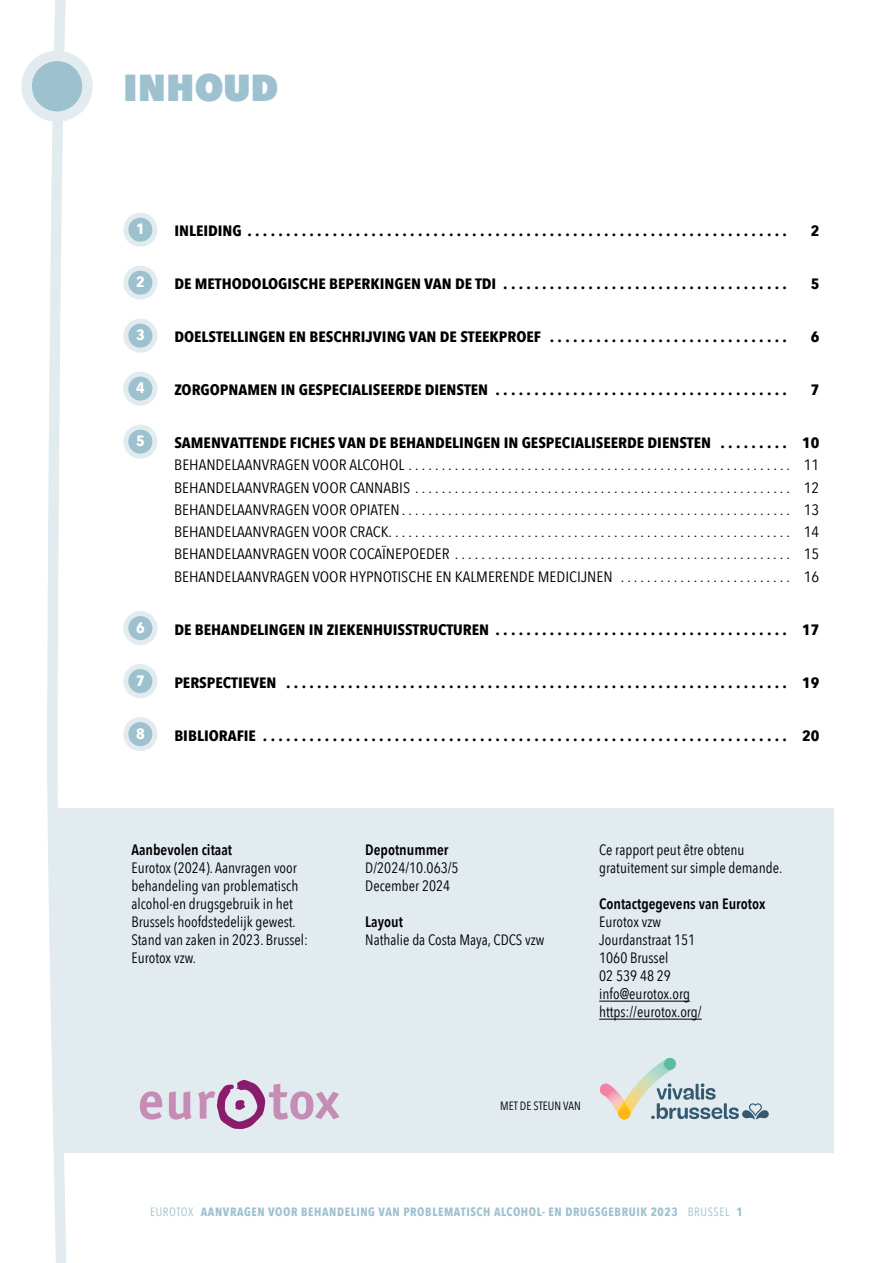
<style>
.page{position:relative;width:893px;height:1263px;background:#fff}
.page>*{position:absolute;margin:0;border:0;box-sizing:border-box;transform-origin:0 0}
.t1{font:800 37.5px "Avenir Next Condensed";color:#9ec1d0;scale:1.2 1}
.t2{font:700 15px "Avenir Next Condensed";color:#000;scale:1.1 1}
.t3{font:15px/22.2px "Avenir Next Condensed";color:#000;text-align:justify;scale:1.1 1}
.t4{font:15px/18px "Avenir Next Condensed";color:#000}
.t5{font:600 15px "Avenir Next Condensed";color:#000}
.t6{font:700 15px "Avenir Next Condensed";color:#fff;scale:1.1 1}
.t7{font:700 12px "Avenir Next Condensed";letter-spacing:.05em;color:#9ec1d0}
.t8{font:12px "Avenir Next Condensed";color:#000}
.s1{font-weight:400}
</style>
<div class="page">
<svg style="left:43px;top:0;width:30px;height:1263px"></svg>
<svg style="left:27px;top:56px;width:60px;height:61px;background:#a9c7d5"></svg>
<div style="left:21px;top:51px;width:72px;height:71px;border:10px solid #e2ebf0;border-radius:50%"></div>
<div style="left:126px;top:215px;width:29px;height:29px;background:#9ec1d0;border-radius:50%"></div>
<div style="left:123px;top:213px;width:34px;height:34px;border:5px solid #e2ebf0;border-radius:50%"></div>
<div style="left:126px;top:268px;width:29px;height:29px;background:#9ec1d0;border-radius:50%"></div>
<div style="left:123px;top:266px;width:34px;height:34px;border:5px solid #e2ebf0;border-radius:50%"></div>
<div style="left:126px;top:321px;width:29px;height:29px;background:#9ec1d0;border-radius:50%"></div>
<div style="left:123px;top:319px;width:34px;height:34px;border:5px solid #e2ebf0;border-radius:50%"></div>
<div style="left:126px;top:374px;width:29px;height:29px;background:#9ec1d0;border-radius:50%"></div>
<div style="left:123px;top:372px;width:34px;height:34px;border:5px solid #e2ebf0;border-radius:50%"></div>
<div style="left:126px;top:427px;width:29px;height:29px;background:#9ec1d0;border-radius:50%"></div>
<div style="left:123px;top:425px;width:34px;height:34px;border:5px solid #e2ebf0;border-radius:50%"></div>
<div style="left:126px;top:614px;width:29px;height:29px;background:#9ec1d0;border-radius:50%"></div>
<div style="left:123px;top:611px;width:34px;height:34px;border:5px solid #e2ebf0;border-radius:50%"></div>
<div style="left:126px;top:666px;width:29px;height:30px;background:#9ec1d0;border-radius:50%"></div>
<div style="left:123px;top:664px;width:34px;height:34px;border:5px solid #e2ebf0;border-radius:50%"></div>
<div style="left:126px;top:719px;width:29px;height:30px;background:#9ec1d0;border-radius:50%"></div>
<div style="left:123px;top:717px;width:34px;height:34px;border:5px solid #e2ebf0;border-radius:50%"></div>
<div style="left:58px;top:808px;width:775px;height:344px;background:#e2ebf0"></div>
<hr style="left:599px;top:1001px;width:91px;height:1px;background:#000">
<hr style="left:599px;top:1019px;width:103px;height:1px;background:#000">
<svg style="left:140px;top:1091px;width:22px;height:28px"></svg>
<svg style="left:169px;top:1091px;width:22px;height:28px"></svg>
<svg style="left:198px;top:1080px;width:141px;height:49px"></svg>
<svg style="left:599px;top:1058px;width:170px;height:62px"></svg>
<div style="left:618px;top:1107px;width:12px;height:12px;background:#fbb811;border-radius:50%"></div>
<div style="left:664px;top:1058px;width:12px;height:12px;background:#5dbb9e;border-radius:50%"></div>
<div style="left:600px;top:1084px;width:12px;height:11px;background:#ef84a6;border-radius:50%"></div>
<h1 class="t1" style="left:123px;top:65px;width:131px">INHOUD</h1>
<p class="t6" style="left:136px;top:220px;width:9px">1</p>
<p class="t2" style="left:174px;top:222px;width:558px">INLEIDING . . . . . . . . . . . . . . . . . . . . . . . . . . . . . . . . . . . . . . . . . . . . . . . . . . . . . . . . . . . . . . . . . . . . . .</p>
<p class="t2" style="left:811px;top:222px;width:9px">2</p>
<p class="t6" style="left:136px;top:273px;width:9px">2</p>
<p class="t2" style="left:174px;top:275px;width:558px">DE METHODOLOGISCHE BEPERKINGEN VAN DE TDI . . . . . . . . . . . . . . . . . . . . . . . . . . . . . . . . . . . . .</p>
<p class="t2" style="left:811px;top:275px;width:9px">5</p>
<p class="t6" style="left:136px;top:326px;width:9px">3</p>
<p class="t2" style="left:174px;top:328px;width:558px">DOELSTELLINGEN EN BESCHRIJVING VAN DE STEEKPROEF . . . . . . . . . . . . . . . . . . . . . . . . . . . . . . .</p>
<p class="t2" style="left:811px;top:328px;width:9px">6</p>
<p class="t6" style="left:136px;top:379px;width:9px">4</p>
<p class="t2" style="left:174px;top:381px;width:558px">ZORGOPNAMEN IN GESPECIALISEERDE DIENSTEN . . . . . . . . . . . . . . . . . . . . . . . . . . . . . . . . . . . . . .</p>
<p class="t2" style="left:811px;top:381px;width:9px">7</p>
<p class="t6" style="left:136px;top:432px;width:9px">5</p>
<p class="t2" style="left:174px;top:434px;width:588px">SAMENVATTENDE FICHES VAN DE BEHANDELINGEN IN GESPECIALISEERDE DIENSTEN . . . . . . . . . 10</p>
<p class="t3" style="left:174px;top:453px;width:588px">BEHANDELAANVRAGEN VOOR ALCOHOL . . . . . . . . . . . . . . . . . . . . . . . . . . . . . . . . . . . . . . . . . . . . . . . . . . . . . . . . . . 11<br>BEHANDELAANVRAGEN VOOR CANNABIS . . . . . . . . . . . . . . . . . . . . . . . . . . . . . . . . . . . . . . . . . . . . . . . . . . . . . . . . . 12<br>BEHANDELAANVRAGEN VOOR OPIATEN . . . . . . . . . . . . . . . . . . . . . . . . . . . . . . . . . . . . . . . . . . . . . . . . . . . . . . . . . . . 13<br>BEHANDELAANVRAGEN VOOR CRACK............................................................. 14<br>BEHANDELAANVRAGEN VOOR COCAÏNEPOEDER . . . . . . . . . . . . . . . . . . . . . . . . . . . . . . . . . . . . . . . . . . . . . . . . . . . 15<br>BEHANDELAANVRAGEN VOOR HYPNOTISCHE EN KALMERENDE MEDICIJNEN . . . . . . . . . . . . . . . . . . . . . . . . . . 16</p>
<p class="t6" style="left:136px;top:618px;width:9px">6</p>
<p class="t2" style="left:174px;top:620px;width:588px">DE BEHANDELINGEN IN ZIEKENHUISSTRUCTUREN . . . . . . . . . . . . . . . . . . . . . . . . . . . . . . . . . . . . . . 17</p>
<p class="t6" style="left:136px;top:671px;width:9px">7</p>
<p class="t2" style="left:174px;top:673px;width:588px">PERSPECTIEVEN . . . . . . . . . . . . . . . . . . . . . . . . . . . . . . . . . . . . . . . . . . . . . . . . . . . . . . . . . . . . . . . . . 19</p>
<p class="t6" style="left:136px;top:724px;width:9px">8</p>
<p class="t2" style="left:174px;top:726px;width:588px">BIBLIORAFIE . . . . . . . . . . . . . . . . . . . . . . . . . . . . . . . . . . . . . . . . . . . . . . . . . . . . . . . . . . . . . . . . . . . . 20</p>
<p class="t5" style="left:131px;top:837px;width:102px">Aanbevolen citaat</p>
<p class="t4" style="left:131px;top:858px;width:178px">Eurotox (2024). Aanvragen voor behandeling van problematisch alcohol-en drugsgebruik in het<br>Brussels hoofdstedelijk gewest.<br>Stand van zaken in 2023. Brussel:<br>Eurotox vzw.</p>
<p class="t5" style="left:365px;top:837px;width:85px">Depotnummer</p>
<p class="t4" style="left:365px;top:858px;width:95px">D/2024/10.063/5<br>December 2024</p>
<p class="t5" style="left:365px;top:909px;width:39px">Layout</p>
<p class="t4" style="left:365px;top:930px;width:181px">Nathalie da Costa Maya, CDCS vzw</p>
<p class="t4" style="left:599px;top:840px;width:183px">Ce rapport peut être obtenu gratuitement sur simple demande.</p>
<p class="t5" style="left:599px;top:891px;width:168px">Contactgegevens van Eurotox</p>
<p class="t4" style="left:599px;top:912px;width:104px">Eurotox vzw<br>Jourdanstraat 151<br>1060 Brussel<br>02 539 48 29 info@eurotox.org https://eurotox.org/</p>
<p class="t8" style="left:500px;top:1096px;width:82px">MET DE STEUN VAN</p>
<p class="t7" style="left:150px;top:1204px;width:594px"><span class="s1">EUROTOX</span> AANVRAGEN VOOR BEHANDELING VAN PROBLEMATISCH ALCOHOL- EN DRUGSGEBRUIK 2023 <span class="s1">BRUSSEL</span> 1</p>
</div>
